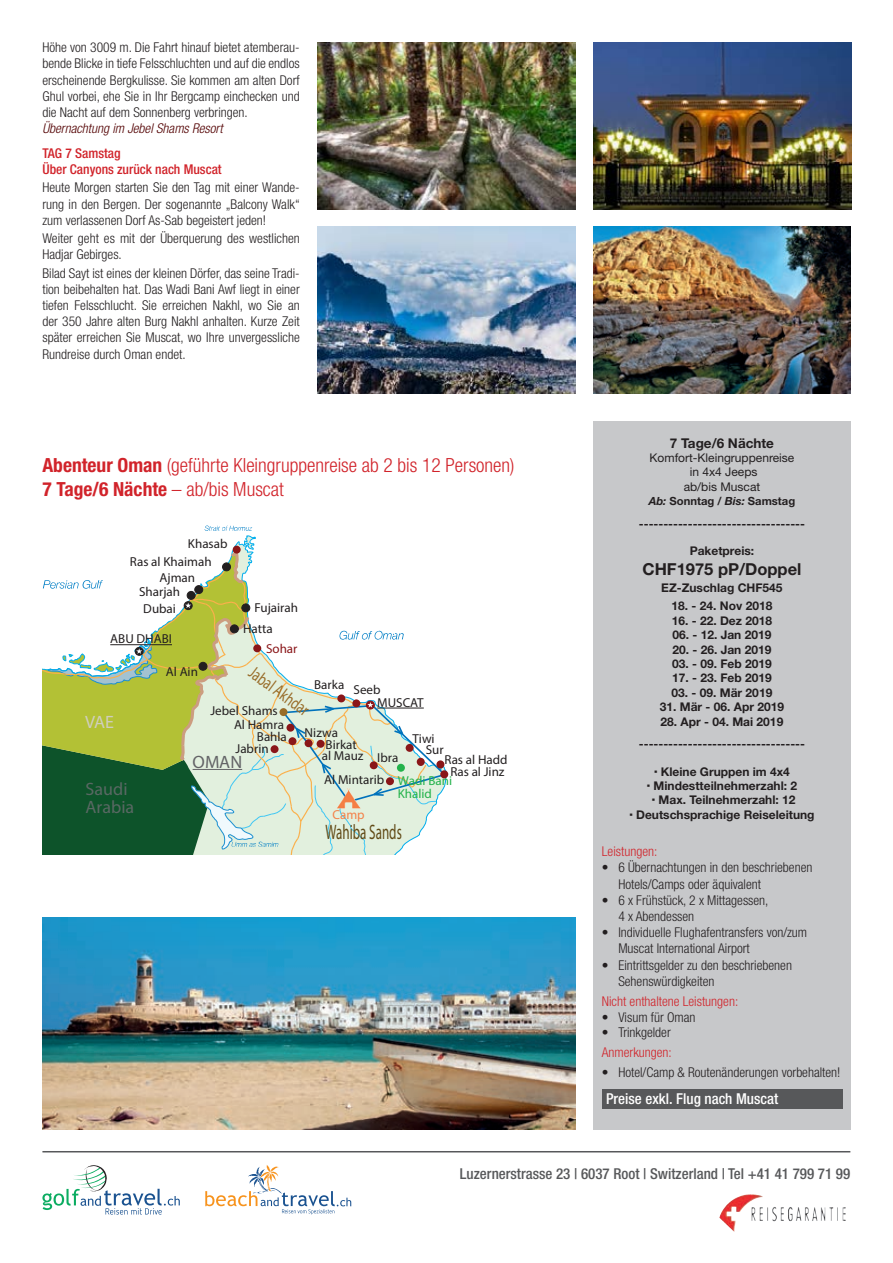
<style>
.page{position:relative;width:893px;height:1263px;background:#fff}
.page>*{position:absolute;margin:0;border:0;box-sizing:border-box;transform-origin:0 0}
.t1{font:21px "Helvetica";color:#604915;scale:.62 1}
.t2{font:300 condensed 19.5px/23.4px "Helvetica Neue LT Pro";color:#d1232a}
.t3{font:18px "Helvetica";color:#986c29;scale:.72 1}
.t4{font:17.85px/18.3px "Helvetica Neue";color:#596863}
.t5{font:17.85px "Helvetica Neue";color:#636366}
.t6{font:17.85px "Helvetica Neue";color:#cfcebd}
.t7{font:700 16.5px "Helvetica Neue LT Pro";color:#231f20}
.t8{font:500 condensed 15px "Helvetica Neue LT Pro";color:#57585a}
.t9{font:500 condensed 15px "Helvetica Neue LT Pro";color:#fff}
.t10{font:300 condensed 13.5px/16.2px "Helvetica Neue LT Pro";color:#231f20}
.t11{font:300 condensed 13.5px "Helvetica Neue LT Pro";color:#d1232a}
.t12{font:500 condensed 13.5px/16.2px "Helvetica Neue LT Pro";color:#d1232a}
.t13{font:italic 300 condensed 13.5px "Helvetica Neue LT Pro";color:#530203}
.t14{font:700 13.5px "Helvetica Neue LT Pro";color:#231f20}
.t15{font:13.05px/10.6px "Helvetica";color:#231f20}
.t16{font:700 13.05px "Helvetica";color:#231f20}
.t17{font:13.05px/12.3px "Helvetica";color:#23b24b}
.t18{font:13.05px "Helvetica";color:#8a1619}
.t19{font:13.05px "Helvetica";color:#f48048}
.t20{font:700 12px/14.4px "Helvetica Neue LT Pro";color:#231f20;text-align:center}
.t21{font:12px/14.4px "Helvetica Neue LT Pro";color:#231f20;text-align:center}
.t22{font:700 11.25px "Helvetica Neue LT Pro";color:#231f20}
.s1{font-weight:700}
.s2{font-style:italic}
</style>
<div class="page">
<svg style="left:205px;top:1165px;width:146px;height:49px"></svg>
<svg style="left:42px;top:1165px;width:138px;height:49px"></svg>
<img style="left:719px;top:1194px;width:39px;height:38px">
<hr style="left:42px;top:1151px;width:808px;height:1px;background:#57585a">
<img style="left:318px;top:227px;width:257px;height:166px">
<svg style="left:42px;top:525px;width:405px;height:329px"></svg>
<img style="left:318px;top:43px;width:257px;height:166px">
<img style="left:594px;top:43px;width:257px;height:166px">
<img style="left:593px;top:227px;width:258px;height:166px">
<img style="left:43px;top:917px;width:532px;height:213px">
<div style="left:593px;top:421px;width:258px;height:709px;background:#c7c8ca"></div>
<div style="left:602px;top:1089px;width:240px;height:20px;background:#57585a"></div>
<p class="t10" style="left:42px;top:39px;width:259px;text-align:justify">Höhe von 3009 m. Die Fahrt hinauf bietet atemberau&shy;bende Blicke in tiefe Felsschluchten und auf die endlos erscheinende Bergkulisse. Sie kommen am alten Dorf Ghul vorbei, ehe Sie in Ihr Bergcamp einchecken und die Nacht auf dem Sonnenberg verbringen.</p>
<p class="t13" style="left:42px;top:121px;width:182px">Übernachtung im Jebel Shams Resort</p>
<p class="t12" style="left:42px;top:145px;width:181px">TAG 7 Samstag<br>Über Canyons zurück nach Muscat</p>
<p class="t10" style="left:42px;top:179px;width:259px;text-align:justify">Heute Morgen starten Sie den Tag mit einer Wande&shy;rung in den Bergen. Der sogenannte „Balcony Walk“ zum verlassenen Dorf As-Sab begeistert jeden!</p>
<p class="t10" style="left:42px;top:230px;width:259px">Weiter geht es mit der Überquerung des westlichen<br>Hadjar Gebirges.</p>
<p class="t10" style="left:42px;top:265px;width:259px;text-align:justify">Bilad Sayt ist eines der kleinen Dörfer, das seine Tradi&shy;tion beibehalten hat. Das Wadi Bani Awf liegt in einer tiefen Felsschlucht. Sie erreichen Nakhl, wo Sie an der 350 Jahre alten Burg Nakhl anhalten. Kurze Zeit später erreichen Sie Muscat, wo Ihre unvergessliche Rundreise durch Oman endet.</p>
<h2 class="t2" style="left:42px;top:454px;width:474px"><span class="s1">Abenteur Oman</span> (geführte Kleingruppenreise ab 2 bis 12 Personen)<br><span class="s1">7 Tage/6 Nächte</span> – ab/bis Muscat</h2>
<p class="t15" style="left:188px;top:538px;width:41px">Khasab</p>
<p class="t15" style="left:130px;top:556px;width:83px">Ras al Khaimah</p>
<p class="t15" style="left:160px;top:572px;width:37px">Ajman</p>
<p class="t15" style="left:139px;top:586px;width:42px">Sharjah</p>
<p class="t16" style="left:143px;top:600px;width:34px">Dubai</p>
<p class="t16" style="left:110px;top:631px;width:63px">ABU DHABI</p>
<p class="t15" style="left:255px;top:602px;width:45px">Fujairah</p>
<p class="t18" style="left:266px;top:640px;width:33px">Sohar</p>
<p class="t15" style="left:243px;top:623px;width:31px">Hatta</p>
<h3 class="t6" style="left:85px;top:711px;width:30px">VAE</h3>
<h3 class="t4" style="left:86px;top:780px;width:50px">Saudi<br>Arabia</h3>
<h3 class="t3" style="left:257px;top:661px;width:99px;rotate:36deg">Jabal Akhdar</h3>
<p class="t15" style="left:234px;top:719px;width:52px">Al Hamra</p>
<p class="t15" style="left:166px;top:666px;width:34px">Al Ain</p>
<p class="t15" style="left:314px;top:679px;width:32px">Barka</p>
<p class="t15" style="left:353px;top:684px;width:29px">Seeb</p>
<p class="t16" style="left:377px;top:694px;width:48px">MUSCAT</p>
<p class="t15" style="left:210px;top:705px;width:69px">Jebel Shams</p>
<p class="t15" style="left:305px;top:727px;width:35px">Nizwa</p>
<p class="t15" style="left:257px;top:731px;width:32px">Bahla</p>
<p class="t15" style="left:412px;top:733px;width:24px">Tiwi</p>
<p class="t15" style="left:322px;top:739px;width:43px">Birkat al Mauz</p>
<p class="t15" style="left:235px;top:743px;width:35px">Jabrin</p>
<p class="t15" style="left:426px;top:744px;width:19px">Sur</p>
<p class="t15" style="left:377px;top:752px;width:23px">Ibra</p>
<p class="t15" style="left:445px;top:754px;width:64px">Ras al Hadd</p>
<h3 class="t5" style="left:193px;top:751px;width:51px">OMAN</h3>
<p class="t15" style="left:450px;top:766px;width:56px">Ras al Jinz</p>
<p class="t15" style="left:324px;top:774px;width:62px">Al Mintarib</p>
<p class="t17" style="left:398px;top:774px;width:56px">Wadi Bani<br>Khalid</p>
<p class="t19" style="left:332px;top:806px;width:34px">Camp</p>
<h1 class="t1" style="left:326px;top:819px;width:125px">Wahiba Sands</h1>
<p class="t14" style="left:670px;top:434px;width:106px">7 Tage/6 Nächte</p>
<p class="t21" style="left:650px;top:450px;width:146px">Komfort-Kleingruppenreise in 4x4 Jeeps<br>ab/bis Muscat</p>
<p class="t22" style="left:649px;top:494px;width:148px"><span class="s2">Ab:</span> Sonntag / <span class="s2">Bis:</span> Samstag</p>
<p class="t20" style="left:639px;top:516px;width:168px">----------------------------------</p>
<p class="t20" style="left:690px;top:543px;width:66px">Paketpreis:</p>
<p class="t7" style="left:642px;top:559px;width:160px">CHF1975 pP/Doppel</p>
<p class="t20" style="left:661px;top:580px;width:123px">EZ-Zuschlag CHF545</p>
<p class="t20" style="left:672px;top:598px;width:102px">18. - 24. Nov 2018</p>
<p class="t20" style="left:672px;top:613px;width:102px">16. - 22. Dez 2018</p>
<p class="t20" style="left:672px;top:627px;width:100px">06. - 12. Jan 2019</p>
<p class="t20" style="left:672px;top:642px;width:100px">20. - 26. Jan 2019</p>
<p class="t20" style="left:672px;top:656px;width:101px">03. - 09. Feb 2019</p>
<p class="t20" style="left:672px;top:670px;width:101px">17. - 23. Feb 2019</p>
<p class="t20" style="left:672px;top:685px;width:102px">03. - 09. Mär 2019</p>
<p class="t20" style="left:660px;top:699px;width:126px">31. Mär - 06. Apr 2019</p>
<p class="t20" style="left:639px;top:709px;width:168px;line-height:23px">28. Apr - 04. Mai 2019 ----------------------------------</p>
<p class="t20" style="left:636px;top:764px;width:180px">Kleine Gruppen im 4x4<br>Mindestteilnehmerzahl: 2<br>Max. Teilnehmerzahl: 12<br>Deutschsprachige Reiseleitung</p>
<p class="t11" style="left:602px;top:844px;width:57px">Leistungen:</p>
<p class="t10" style="left:618px;top:859px;width:196px;text-indent:-16px">• 6 Übernachtungen in den beschriebenen<br>Hotels/Camps oder äquivalent</p>
<p class="t10" style="left:618px;top:892px;width:152px;text-indent:-16px">• 6 x Frühstück, 2 x Mittagessen,<br>4 x Abendessen</p>
<p class="t10" style="left:618px;top:924px;width:190px;text-indent:-16px">• Individuelle Flughafentransfers von/zum<br>Muscat International Airport</p>
<p class="t10" style="left:618px;top:957px;width:175px;text-indent:-16px">• Eintrittsgelder zu den beschriebenen<br>Sehenswürdigkeiten</p>
<p class="t11" style="left:602px;top:993px;width:138px">Nicht enthaltene Leistungen:</p>
<p class="t10" style="left:602px;top:1009px;width:95px">• Visum für Oman</p>
<p class="t10" style="left:602px;top:1024px;width:70px">• Trinkgelder</p>
<p class="t11" style="left:602px;top:1045px;width:71px">Anmerkungen:</p>
<p class="t10" style="left:602px;top:1064px;width:240px">• Hotel/Camp &amp; Routenänderungen vorbehalten!</p>
<p class="t9" style="left:606px;top:1090px;width:174px">Preise exkl. Flug nach Muscat</p>
<p class="t8" style="left:460px;top:1164px;width:392px">Luzernerstrasse 23 | 6037 Root | Switzerland | Tel +41 41 799 71 99</p>
</div>
